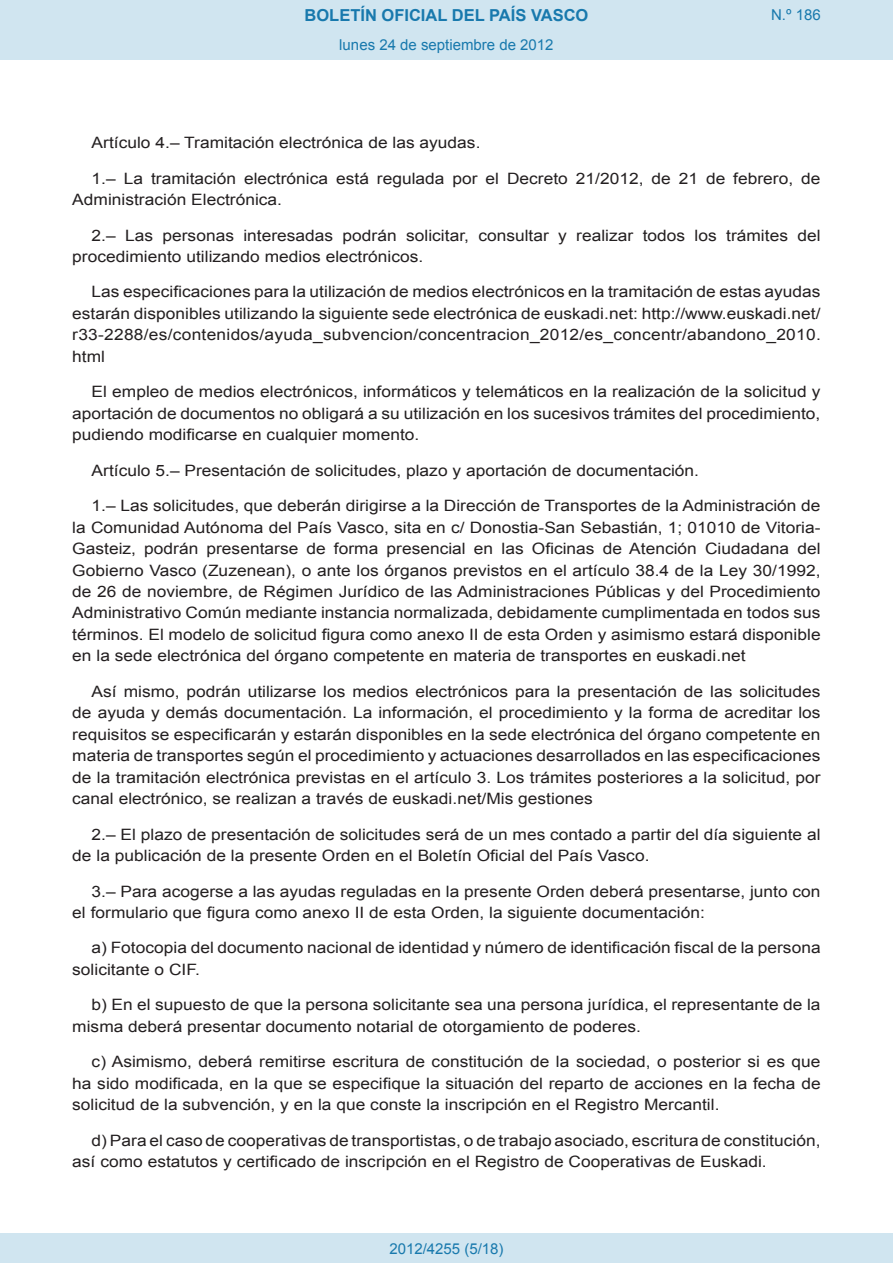
<style>
.page{position:relative;width:893px;height:1263px;background:#fff}
.page>*{position:absolute;margin:0;border:0;box-sizing:border-box;transform-origin:0 0}
.t1{font:700 16.5px "Arial";color:#1879ad}
.BOPVDetalle{font:15.6px/21.5px "Arial";color:#231f20;scale:1.11 1}
.Paginacion_Centro{font:15px "Arial";color:#1879ad}
</style>
<div class="page">
<div style="left:0;top:0;width:893px;height:60px;background:#d0e5f0"></div>
<div style="left:0;top:1233px;width:893px;height:30px;background:#d0e5f0"></div>
<p class="t1" style="left:305px;top:4px;width:285px">BOLETÍN OFICIAL DEL PAÍS VASCO</p>
<p class="Paginacion_Centro" style="left:339px;top:35px;width:216px">lunes 24 de septiembre de 2012</p>
<p class="Paginacion_Centro" style="left:771px;top:5px;width:51px">N.º 186</p>
<p class="BOPVDetalle" style="left:92px;top:132px;width:352px">Artículo 4.– Tramitación electrónica de las ayudas.</p>
<p class="BOPVDetalle" style="left:72px;top:168px;width:676px;text-indent:19px">1.– La tramitación electrónica está regulada por el Decreto 21/2012, de 21 de febrero, de<br>Administración Electrónica.</p>
<p class="BOPVDetalle" style="left:72px;top:224px;width:676px;text-indent:19px">2.– Las personas interesadas podrán solicitar, consultar y realizar todos los trámites del procedimiento utilizando medios electrónicos.</p>
<p class="BOPVDetalle" style="left:72px;top:281px;width:676px;text-align:justify;text-indent:19px">Las especificaciones para la utilización de medios electrónicos en la tramitación de estas ayudas estarán disponibles utilizando la siguiente sede electrónica de euskadi.net: http://www.euskadi.net/ r33-2288/es/contenidos/ayuda_subvencion/concentracion_2012/es_concentr/abandono_2010. html</p>
<p class="BOPVDetalle" style="left:72px;top:381px;width:676px;text-align:justify;text-indent:19px">El empleo de medios electrónicos, informáticos y telemáticos en la realización de la solicitud y aportación de documentos no obligará a su utilización en los sucesivos trámites del procedimiento, pudiendo modificarse en cualquier momento.</p>
<p class="BOPVDetalle" style="left:92px;top:460px;width:549px">Artículo 5.– Presentación de solicitudes, plazo y aportación de documentación.</p>
<p class="BOPVDetalle" style="left:72px;top:495px;width:676px;text-align:justify;text-indent:19px">1.– Las solicitudes, que deberán dirigirse a la Dirección de Transportes de la Administración de la Comunidad Autónoma del País Vasco, sita en c/ Donostia-San Sebastián, 1; 01010 de Vitoria-Gasteiz, podrán presentarse de forma presencial en las Oficinas de Atención Ciudadana del Gobierno Vasco (Zuzenean), o ante los órganos previstos en el artículo 38.4 de la Ley 30/1992, de 26 de noviembre, de Régimen Jurídico de las Administraciones Públicas y del Procedimiento Administrativo Común mediante instancia normalizada, debidamente cumplimentada en todos sus términos. El modelo de solicitud figura como anexo II de esta Orden y asimismo estará disponible en la sede electrónica del órgano competente en materia de transportes en euskadi.net</p>
<p class="BOPVDetalle" style="left:72px;top:681px;width:676px;text-align:justify;text-indent:19px">Así mismo, podrán utilizarse los medios electrónicos para la presentación de las solicitudes de ayuda y demás documentación. La información, el procedimiento y la forma de acreditar los requisitos se especificarán y estarán disponibles en la sede electrónica del órgano competente en materia de transportes según el procedimiento y actuaciones desarrollados en las especificaciones de la tramitación electrónica previstas en el artículo 3. Los trámites posteriores a la solicitud, por canal electrónico, se realizan a través de euskadi.net/Mis gestiones</p>
<p class="BOPVDetalle" style="left:72px;top:823px;width:676px;text-indent:19px">2.– El plazo de presentación de solicitudes será de un mes contado a partir del día siguiente al de la publicación de la presente Orden en el Boletín Oficial del País Vasco.</p>
<p class="BOPVDetalle" style="left:72px;top:880px;width:676px;text-indent:19px">3.– Para acogerse a las ayudas reguladas en la presente Orden deberá presentarse, junto con el formulario que figura como anexo II de esta Orden, la siguiente documentación:</p>
<p class="BOPVDetalle" style="left:72px;top:937px;width:676px;text-indent:19px">a) Fotocopia del documento nacional de identidad y número de identificación fiscal de la persona solicitante o CIF.</p>
<p class="BOPVDetalle" style="left:72px;top:994px;width:676px;text-indent:19px">b) En el supuesto de que la persona solicitante sea una persona jurídica, el representante de la misma deberá presentar documento notarial de otorgamiento de poderes.</p>
<p class="BOPVDetalle" style="left:72px;top:1051px;width:676px;text-align:justify;text-indent:19px">c) Asimismo, deberá remitirse escritura de constitución de la sociedad, o posterior si es que ha sido modificada, en la que se especifique la situación del reparto de acciones en la fecha de solicitud de la subvención, y en la que conste la inscripción en el Registro Mercantil.</p>
<p class="BOPVDetalle" style="left:72px;top:1130px;width:676px;text-indent:19px">d) Para el caso de cooperativas de transportistas, o de trabajo asociado, escritura de constitución, así como estatutos y certificado de inscripción en el Registro de Cooperativas de Euskadi.</p>
<p class="Paginacion_Centro" style="left:389px;top:1238px;width:116px">2012/4255 (5/18)</p>
</div>
